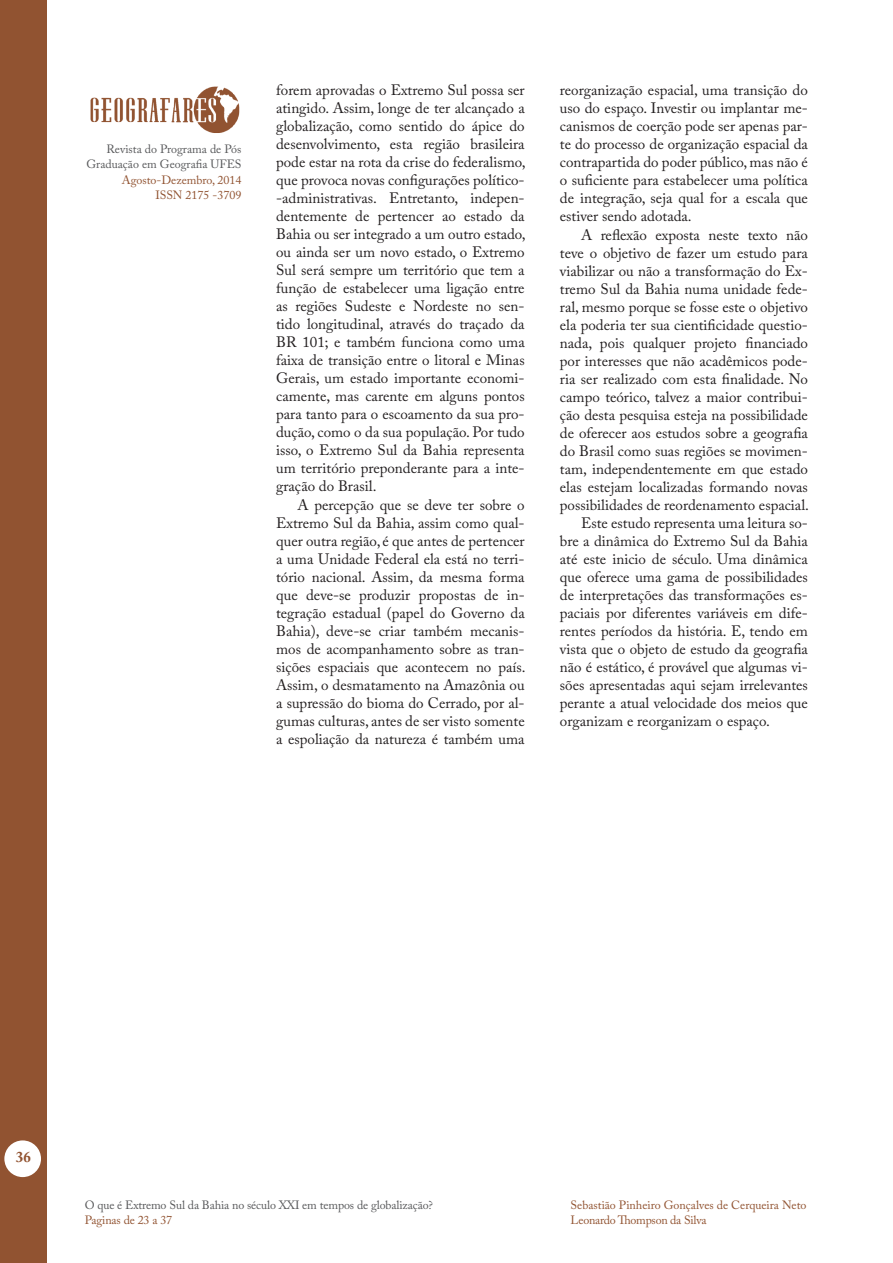
<style>
.page{position:relative;width:893px;height:1263px;background:#fff}
.page>*{position:absolute;margin:0;border:0;box-sizing:border-box;transform-origin:0 0}
.t1{font:15px/18px "Adobe Caslon Pro";color:#231f20;text-align:justify}
.t2{font:700 15px "Adobe Caslon Pro";color:#915331}
.t3{font:12px/14.9px "Adobe Caslon Pro";color:#915331;text-align:right}
.t4{font:12px/14.4px "Adobe Caslon Pro";letter-spacing:-.01em;color:#57585a;text-align:right}
</style>
<div class="page">
<div style="left:0;top:0;width:47px;height:1263px;background:#915331"></div>
<div style="left:4px;top:1140px;width:37px;height:37px;background:#fff;border-radius:50%"></div>
<img style="left:90px;top:86px;width:150px;height:47px">
<p class="t4" style="left:86px;top:142px;width:157px">Revista do Programa de Pós<br>Graduação em Geografia UFES</p>
<p class="t3" style="left:122px;top:173px;width:121px">Agosto-Dezembro, 2014<br>ISSN 2175 -3709</p>
<p class="t1" style="left:276px;top:81px;width:251px">forem aprovadas o Extremo Sul possa ser atingido. Assim, longe de ter alcançado a globalização, como sentido do ápice do desenvolvimento, esta região brasileira pode estar na rota da crise do federalismo, que provoca novas configurações político--administrativas. Entretanto, indepen&shy;dentemente de pertencer ao estado da Bahia ou ser integrado a um outro estado, ou ainda ser um novo estado, o Extremo Sul será sempre um território que tem a função de estabelecer uma ligação entre as regiões Sudeste e Nordeste no sen&shy;tido longitudinal, através do traçado da BR 101; e também funciona como uma faixa de transição entre o litoral e Minas Gerais, um estado importante economi&shy;camente, mas carente em alguns pontos para tanto para o escoamento da sua pro&shy;dução, como o da sua população. Por tudo isso, o Extremo Sul da Bahia representa um território preponderante para a inte&shy;gração do Brasil.</p>
<p class="t1" style="left:276px;top:495px;width:251px;text-indent:21px">A percepção que se deve ter sobre o Extremo Sul da Bahia, assim como qual&shy;quer outra região, é que antes de pertencer a uma Unidade Federal ela está no terri&shy;tório nacional. Assim, da mesma forma que deve-se produzir propostas de in&shy;tegração estadual (papel do Governo da Bahia), deve-se criar também mecanis&shy;mos de acompanhamento sobre as tran&shy;sições espaciais que acontecem no país.<br>Assim, o desmatamento na Amazônia ou a supressão do bioma do Cerrado, por al&shy;gumas culturas, antes de ser visto somente a espoliação da natureza é também uma</p>
<p class="t1" style="left:560px;top:81px;width:250px">reorganização espacial, uma transição do uso do espaço. Investir ou implantar me&shy;canismos de coerção pode ser apenas par&shy;te do processo de organização espacial da contrapartida do poder público, mas não é o suficiente para estabelecer uma política de integração, seja qual for a escala que estiver sendo adotada.</p>
<p class="t1" style="left:581px;top:225px;width:228px">A reflexão exposta neste texto não</p>
<p class="t1" style="left:560px;top:243px;width:250px">teve o objetivo de fazer um estudo para</p>
<p class="t1" style="left:560px;top:261px;width:249px">viabilizar ou não a transformação do Ex-</p>
<p class="t1" style="left:560px;top:279px;width:250px">tremo Sul da Bahia numa unidade fede-</p>
<p class="t1" style="left:560px;top:297px;width:249px">ral, mesmo porque se fosse este o objetivo</p>
<p class="t1" style="left:560px;top:315px;width:250px">ela poderia ter sua cientificidade questio-</p>
<p class="t1" style="left:560px;top:333px;width:250px">nada, pois qualquer projeto financiado</p>
<p class="t1" style="left:560px;top:351px;width:250px">por interesses que não acadêmicos pode-</p>
<p class="t1" style="left:560px;top:369px;width:250px">ria ser realizado com esta finalidade. No</p>
<p class="t1" style="left:560px;top:387px;width:250px">campo teórico, talvez a maior contribui-</p>
<p class="t1" style="left:560px;top:405px;width:250px">ção desta pesquisa esteja na possibilidade</p>
<p class="t1" style="left:560px;top:423px;width:250px">de oferecer aos estudos sobre a geografia</p>
<p class="t1" style="left:560px;top:441px;width:250px">do Brasil como suas regiões se movimen-</p>
<p class="t1" style="left:560px;top:459px;width:250px">tam, independentemente em que estado</p>
<p class="t1" style="left:560px;top:477px;width:250px">elas estejam localizadas formando novas</p>
<p class="t1" style="left:560px;top:495px;width:251px">possibilidades de reordenamento espacial.</p>
<p class="t1" style="left:581px;top:514px;width:228px">Este estudo representa uma leitura so-</p>
<p class="t1" style="left:560px;top:532px;width:250px">bre a dinâmica do Extremo Sul da Bahia</p>
<p class="t1" style="left:560px;top:550px;width:250px">até este inicio de século. Uma dinâmica</p>
<p class="t1" style="left:560px;top:568px;width:250px">que oferece uma gama de possibilidades</p>
<p class="t1" style="left:560px;top:586px;width:250px">de interpretações das transformações es-</p>
<p class="t1" style="left:560px;top:604px;width:250px">paciais por diferentes variáveis em dife-</p>
<p class="t1" style="left:560px;top:622px;width:249px">rentes períodos da história. E, tendo em</p>
<p class="t1" style="left:560px;top:640px;width:250px">vista que o objeto de estudo da geografia</p>
<p class="t1" style="left:560px;top:658px;width:250px">não é estático, é provável que algumas vi-</p>
<p class="t1" style="left:560px;top:676px;width:250px">sões apresentadas aqui sejam irrelevantes</p>
<p class="t1" style="left:560px;top:694px;width:250px">perante a atual velocidade dos meios que</p>
<p class="t1" style="left:560px;top:712px;width:212px">organizam e reorganizam o espaço.</p>
<p class="t2" style="left:16px;top:1147px;width:16px">36</p>
<p class="t4" style="left:85px;top:1197px;width:350px">O que é Extremo Sul da Bahia no século XXI em tempos de globalização?</p>
<p class="t3" style="left:85px;top:1212px;width:89px">Paginas de 23 a 37</p>
<p class="t3" style="left:570px;top:1197px;width:237px;text-align:left">Sebastião Pinheiro Gonçalves de Cerqueira Neto<br>Leonardo Thompson da Silva</p>
</div>
